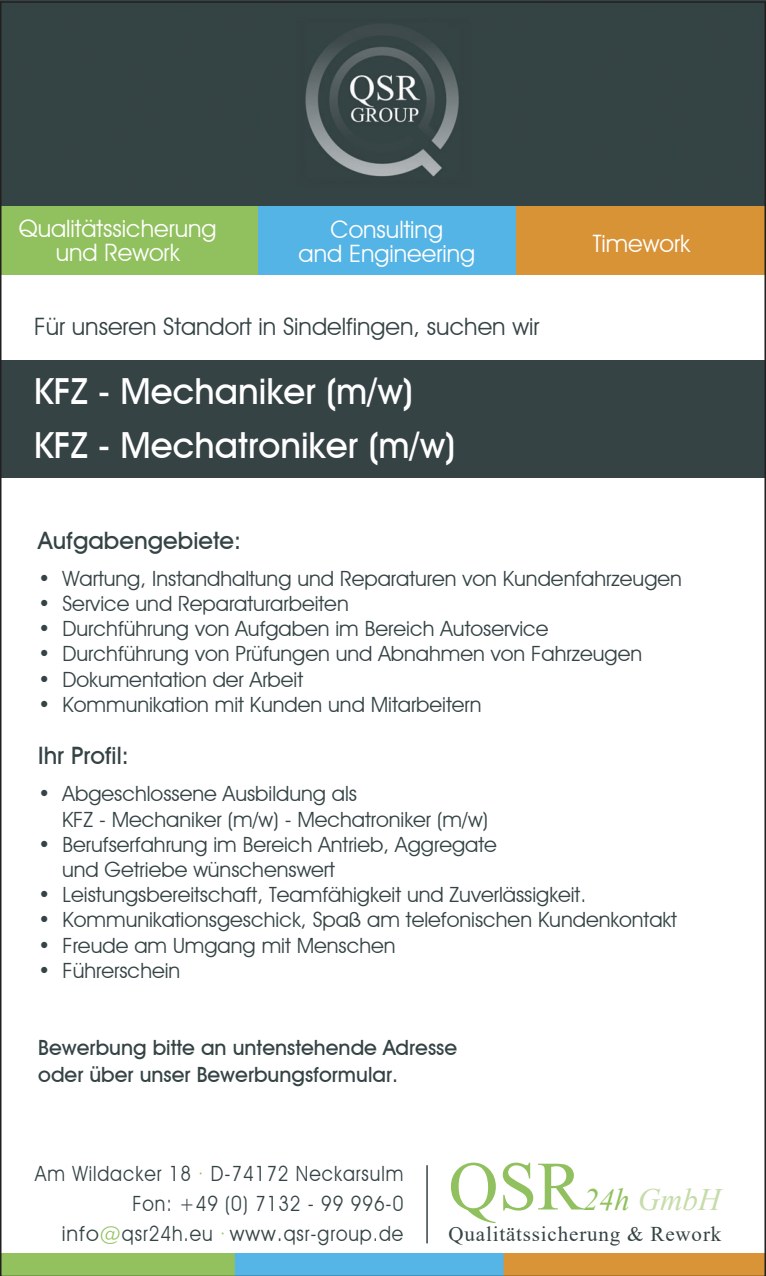
<style>
.page{position:relative;width:766px;height:1276px;background:#fff}
.page>*{position:absolute;margin:0;border:0;box-sizing:border-box;transform-origin:0 0}
.t1{font:69.3px "Times New Roman";color:#91c15e}
.t2{font:500 36px/54px "Avant Garde IT Cby BT";color:#fff}
.t3{font:italic 31.2px "Times New Roman";color:#c6dcaa}
.t4{font:24px/24px "Avant Garde IT Cby BT";color:#fff;text-align:center}
.t5{font:24px "Avant Garde IT Cby BT";color:#354345}
.t6{font:500 24px "Avant Garde IT Cby BT";color:#354345}
.t7{font:21px/25.2px "Avant Garde IT Cby BT";color:#354345}
.t8{font:21px/30px "Avant Garde IT Cby BT";letter-spacing:.05em;color:#354345;text-align:right;scale:.9 1}
.t9{font:500 21px/27px "Avant Garde IT Cby BT";color:#354345}
.t10{font:21px "Times New Roman";letter-spacing:.04em;color:#354345}
.s1{color:#91c15e}
</style>
<div class="page">
<img style="left:0;top:0;width:765px;height:206px">
<div style="left:0;top:206px;width:258px;height:69px;background:#91c15e"></div>
<div style="left:258px;top:206px;width:258px;height:69px;background:#54b4e5"></div>
<div style="left:516px;top:206px;width:249px;height:69px;background:#d89337"></div>
<hr style="left:426px;top:1165px;width:1px;height:78px;background:#354345">
<img style="left:3px;top:1254px;width:759px;height:19px">
<div style="left:0;top:360px;width:765px;height:118px;background:#354345"></div>
<p class="t4" style="left:19px;top:216px;width:199px">Qualitätssicherung und Rework</p>
<p class="t4" style="left:298px;top:217px;width:178px">Consulting<br>and Engineering</p>
<p class="t5" style="left:34px;top:312px;width:506px">Für unseren Standort in Sindelfingen, suchen wir</p>
<h2 class="t2" style="left:34px;top:364px;width:423px">KFZ - Mechaniker (m/w)<br>KFZ - Mechatroniker (m/w)</h2>
<p class="t4" style="left:592px;top:231px;width:99px">Timework</p>
<p class="t6" style="left:38px;top:525px;width:204px">Aufgabengebiete:</p>
<p class="t7" style="left:38px;top:565px;width:645px">• Wartung, Instandhaltung und Reparaturen von Kundenfahrzeugen</p>
<p class="t7" style="left:38px;top:591px;width:312px">• Service und Reparaturarbeiten</p>
<p class="t7" style="left:38px;top:616px;width:511px">• Durchführung von Aufgaben im Bereich Autoservice</p>
<p class="t7" style="left:38px;top:641px;width:605px">• Durchführung von Prüfungen und Abnahmen von Fahrzeugen</p>
<p class="t7" style="left:38px;top:666px;width:266px">• Dokumentation der Arbeit</p>
<p class="t7" style="left:38px;top:691px;width:444px">• Kommunikation mit Kunden und Mitarbeitern</p>
<p class="t6" style="left:38px;top:741px;width:92px">Ihr Profil:</p>
<p class="t7" style="left:62px;top:781px;width:427px;text-indent:-24px">• Abgeschlossene Ausbildung als<br>KFZ - Mechaniker (m/w) - Mechatroniker (m/w)</p>
<p class="t7" style="left:62px;top:831px;width:436px;text-indent:-24px">• Berufserfahrung im Bereich Antrieb, Aggregate und Getriebe wünschenswert</p>
<p class="t7" style="left:38px;top:882px;width:549px">• Leistungsbereitschaft, Teamfähigkeit und Zuverlässigkeit.</p>
<p class="t7" style="left:38px;top:907px;width:640px">• Kommunikationsgeschick, Spaß am telefonischen Kundenkontakt</p>
<p class="t7" style="left:38px;top:932px;width:359px">• Freude am Umgang mit Menschen</p>
<p class="t7" style="left:38px;top:957px;width:143px">• Führerschein</p>
<p class="t9" style="left:38px;top:1034px;width:420px">Bewerbung bitte an untenstehende Adresse oder über unser Bewerbungsformular.</p>
<p class="t8" style="left:35px;top:1158px;width:410px">Am Wildacker 18 <span class="s1">·</span> D-74172 Neckarsulm<br>Fon: +49 (0) 7132 - 99 996-0 info<span class="s1">@</span>qsr24h.eu <span class="s1">·</span> www.qsr-group.de</p>
<h1 class="t1" style="left:448px;top:1137px;width:136px">QSR</h1>
<h3 class="t3" style="left:583px;top:1177px;width:139px"><span class="s1">24h</span> GmbH</h3>
<p class="t10" style="left:448px;top:1219px;width:274px">Qualitätssicherung &amp; Rework</p>
</div>
